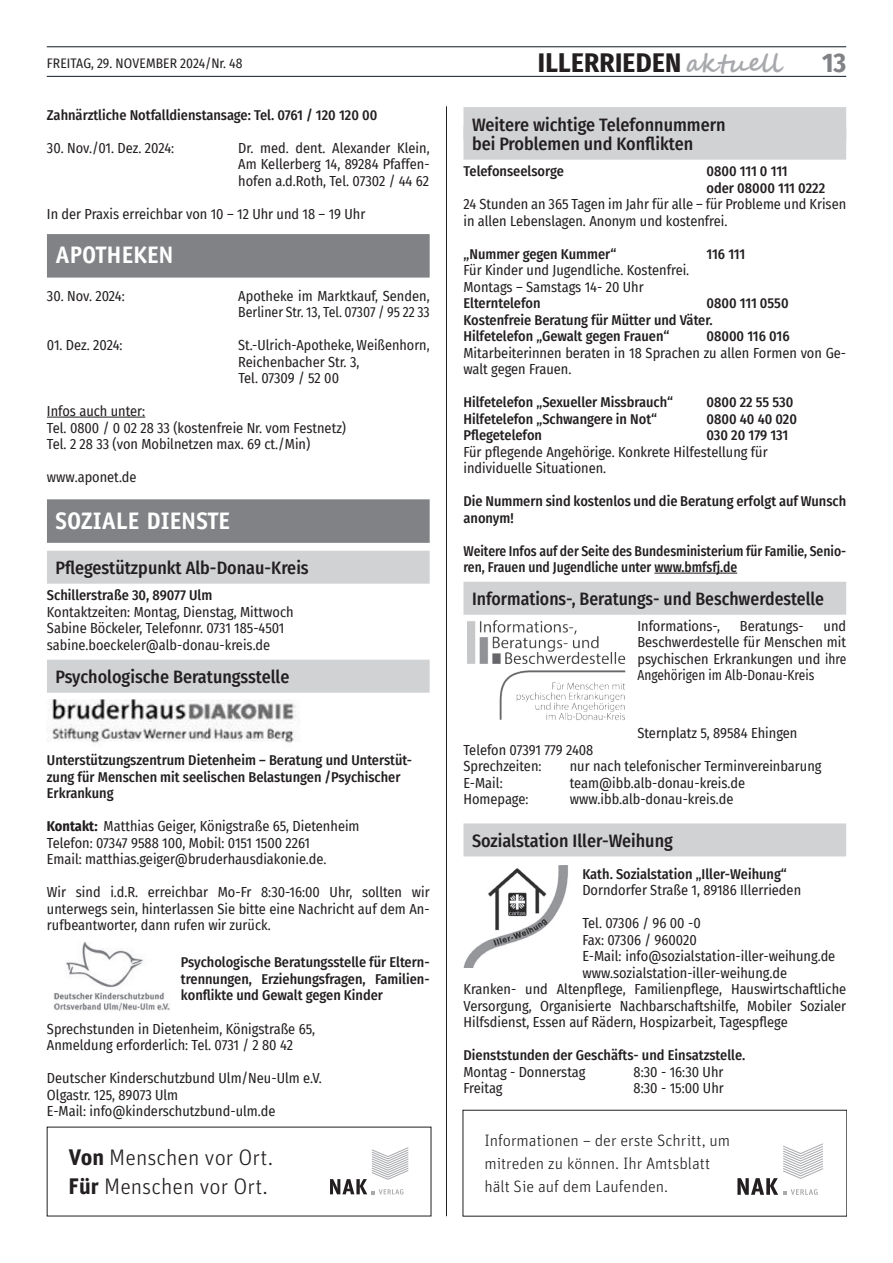
<style>
.page{position:relative;width:893px;height:1263px;background:#fff}
.page>*{position:absolute;margin:0;border:0;box-sizing:border-box;transform-origin:0 0}
.t1{font:700 27px "Fira Sans Condensed";letter-spacing:.01em;color:#231f20}
.t2{font:700 27px "Fira Sans Condensed";color:#808285}
.t3{font:700 24px "Officina Sans";color:#fff}
.t4{font:300 22.5px/28.5px "Unit Pro";color:#231f20}
.t5{font:500 18px/19.5px "Fira Sans Condensed";color:#231f20}
.t6{font:300 16.5px/22.5px "Unit Pro";color:#231f20}
.t7{font:14.25px/16.5px "Fira Sans Condensed";color:#231f20}
.t8{font:500 14.25px/16.5px "Fira Sans Condensed";color:#231f20}
.t9{font:500 14.25px/16.5px "Fira Sans Condensed";color:#231f20;scale:.95 1}
.t10{font:13.5px "Fira Sans Condensed";letter-spacing:.01em;color:#231f20}
.s1{font-family:"Segoe Script";font-size:25.5px;color:#a8a9ad}
.s2{font-weight:700}
</style>
<div class="page">
<hr style="left:446px;top:106px;width:1px;height:1110px;background:#231f20">
<hr style="left:47px;top:76px;width:799px;height:1px;background:#101a21">
<hr style="left:47px;top:47px;width:799px;height:1px;background:#101a21">
<hr style="left:654px;top:573px;width:83px;height:1px;background:#231f20">
<div style="left:463px;top:107px;width:383px;height:33px;background:#d1d2d4"></div>
<div style="left:463px;top:127px;width:383px;height:33px;background:#d1d2d4"></div>
<div style="left:463px;top:582px;width:383px;height:33px;background:#d1d2d4"></div>
<img style="left:467px;top:620px;width:159px;height:100px">
<div style="left:463px;top:823px;width:383px;height:33px;background:#d1d2d4"></div>
<img style="left:463px;top:865px;width:105px;height:103px">
<hr style="left:47px;top:417px;width:98px;height:1px;background:#231f20">
<div style="left:47px;top:234px;width:383px;height:44px;background:#808285"></div>
<div style="left:47px;top:500px;width:383px;height:43px;background:#808285"></div>
<div style="left:47px;top:551px;width:383px;height:33px;background:#d1d2d4"></div>
<div style="left:47px;top:660px;width:383px;height:33px;background:#d1d2d4"></div>
<img style="left:47px;top:699px;width:250px;height:44px">
<img style="left:53px;top:941px;width:117px;height:70px">
<svg style="left:737px;top:1143px;width:86px;height:52px"></svg>
<div style="left:463px;top:1110px;width:384px;height:106px;border:1px solid #231f20"></div>
<svg style="left:330px;top:1147px;width:79px;height:47px"></svg>
<p class="t10" style="left:47px;top:53px;width:197px">FREITAG, 29. NOVEMBER 2024/Nr. 48</p>
<h1 class="t1" style="left:538px;top:40px;width:245px">ILLERRIEDEN <span class="s1">aktuell</span></h1>
<h1 class="t2" style="left:822px;top:40px;width:26px">13</h1>
<p class="t8" style="left:47px;top:106px;width:332px">Zahnärztliche Notfalldienstansage: Tel. 0761 / 120 120 00</p>
<p class="t7" style="left:47px;top:139px;width:129px">30. Nov./01. Dez. 2024:</p>
<p class="t7" style="left:238px;top:139px;width:193px;text-align:justify">Dr. med. dent. Alexander Klein, Am Kellerberg 14, 89284 Pfaffen&shy;hofen a.d.Roth, Tel. 07302 / 44 62</p>
<p class="t7" style="left:47px;top:205px;width:320px">In der Praxis erreichbar von 10 – 12 Uhr und 18 – 19 Uhr</p>
<h2 class="t3" style="left:55px;top:240px;width:120px">APOTHEKEN</h2>
<p class="t7" style="left:47px;top:287px;width:79px">30. Nov. 2024:</p>
<p class="t7" style="left:238px;top:287px;width:193px">Apotheke im Marktkauf, Senden,<br>Berliner Str. 13, Tel. 07307 / 95 22 33</p>
<p class="t7" style="left:47px;top:336px;width:77px">01. Dez. 2024:</p>
<p class="t7" style="left:238px;top:336px;width:193px">St.-Ulrich-Apotheke, Weißenhorn,<br>Reichenbacher Str. 3,<br>Tel. 07309 / 52 00</p>
<p class="t7" style="left:47px;top:402px;width:301px">Infos auch unter:<br>Tel. 0800 / 0 02 28 33 (kostenfreie Nr. vom Festnetz)<br>Tel. 2 28 33 (von Mobilnetzen max. 69 ct./Min)</p>
<p class="t7" style="left:47px;top:468px;width:91px">www.aponet.de</p>
<h2 class="t3" style="left:55px;top:505px;width:176px">SOZIALE DIENSTE</h2>
<p class="t5" style="left:55px;top:557px;width:255px">Pflegestützpunkt Alb-Donau-Kreis</p>
<p class="t8" style="left:47px;top:586px;width:167px">Schillerstraße 30, 89077 Ulm</p>
<p class="t7" style="left:47px;top:603px;width:248px">Kontaktzeiten: Montag, Dienstag, Mittwoch<br>Sabine Böckeler, Telefonnr. 0731 185-4501 sabine.boeckeler@alb-donau-kreis.de</p>
<p class="t5" style="left:55px;top:666px;width:235px">Psychologische Beratungsstelle</p>
<p class="t8" style="left:47px;top:751px;width:367px">Unterstützungszentrum Dietenheim – Beratung und Unterstüt&shy;zung für Menschen mit seelischen Belastungen /Psychischer<br>Erkrankung</p>
<p class="t7" style="left:47px;top:818px;width:314px"><span class="s2">Kontakt:</span> Matthias Geiger, Königstraße 65, Dietenheim<br>Telefon: 07347 9588 100, Mobil: 0151 1500 2261<br>Email: matthias.geiger@bruderhausdiakonie.de.</p>
<p class="t7" style="left:47px;top:884px;width:384px;text-align:justify">Wir sind i.d.R. erreichbar Mo-Fr 8:30-16:00 Uhr, sollten wir unterwegs sein, hinterlassen Sie bitte eine Nachricht auf dem An&shy;rufbeantworter, dann rufen wir zurück.</p>
<p class="t8" style="left:181px;top:953px;width:250px;text-align:justify">Psychologische Beratungsstelle für Eltern&shy;trennungen, Erziehungsfragen, Familien&shy;konflikte und Gewalt gegen Kinder</p>
<p class="t7" style="left:47px;top:1020px;width:270px">Sprechstunden in Dietenheim, Königstraße 65,<br>Anmeldung erforderlich: Tel. 0731 / 2 80 42</p>
<p class="t7" style="left:47px;top:1069px;width:276px">Deutscher Kinderschutzbund Ulm/Neu-Ulm e.V.<br>Olgastr. 125, 89073 Ulm<br>E-Mail: info@kinderschutzbund-ulm.de</p>
<h3 class="t4" style="left:69px;top:1143px;width:206px"><span class="s2">Von</span> Menschen vor Ort.<br><span class="s2">Für</span> Menschen vor Ort.</h3>
<p class="t5" style="left:472px;top:114px;width:255px">Weitere wichtige Telefonnummern bei Problemen und Konflikten</p>
<p class="t8" style="left:463px;top:162px;width:102px">Telefonseelsorge</p>
<p class="t8" style="left:706px;top:162px;width:120px">0800 111 0 111<br>oder 08000 111 0222</p>
<p class="t7" style="left:463px;top:195px;width:384px">24 Stunden an 365 Tagen im Jahr für alle – für Probleme und Krisen in allen Lebenslagen. Anonym und kostenfrei.</p>
<p class="t8" style="left:463px;top:245px;width:154px">„Nummer gegen Kummer“</p>
<p class="t8" style="left:706px;top:245px;width:40px">116 111</p>
<p class="t7" style="left:463px;top:261px;width:227px">Für Kinder und Jugendliche. Kostenfrei.<br>Montags – Samstags 14- 20 Uhr</p>
<p class="t8" style="left:463px;top:294px;width:79px">Elterntelefon</p>
<p class="t8" style="left:463px;top:294px;width:327px;text-indent:243px">0800 111 0550<br>Kostenfreie Beratung für Mütter und Väter.<br>Hilfetelefon „Gewalt gegen Frauen“</p>
<p class="t8" style="left:706px;top:327px;width:85px">08000 116 016</p>
<p class="t7" style="left:463px;top:344px;width:384px">Mitarbeiterinnen beraten in 18 Sprachen zu allen Formen von Ge&shy;walt gegen Frauen.</p>
<p class="t8" style="left:463px;top:393px;width:211px">Hilfetelefon „Sexueller Missbrauch“</p>
<p class="t8" style="left:706px;top:393px;width:88px">0800 22 55 530</p>
<p class="t8" style="left:463px;top:410px;width:195px">Hilfetelefon „Schwangere in Not“</p>
<p class="t8" style="left:706px;top:410px;width:92px">0800 40 40 020</p>
<p class="t8" style="left:463px;top:426px;width:80px">Pflegetelefon</p>
<p class="t8" style="left:706px;top:426px;width:83px">030 20 179 131</p>
<p class="t7" style="left:463px;top:443px;width:306px">Für pflegende Angehörige. Konkrete Hilfestellung für individuelle Situationen.</p>
<p class="t8" style="left:463px;top:492px;width:384px">Die Nummern sind kostenlos und die Beratung erfolgt auf Wunsch anonym!</p>
<p class="t9" style="left:463px;top:542px;width:404px">Weitere Infos auf der Seite des Bundesministerium für Familie, Senio&shy;ren, Frauen und Jugendliche unter www.bmfsfj.de</p>
<p class="t5" style="left:472px;top:588px;width:354px">Informations-, Beratungs- und Beschwerdestelle</p>
<p class="t7" style="left:637px;top:617px;width:84px">Informations-,</p>
<p class="t7" style="left:740px;top:617px;width:65px">Beratungs-</p>
<p class="t7" style="left:637px;top:617px;width:210px;text-align:justify;text-indent:186px">und Beschwerdestelle für Menschen mit psychischen Erkrankungen und ihre Angehörigen im Alb-Donau-Kreis</p>
<p class="t7" style="left:637px;top:724px;width:161px">Sternplatz 5, 89584 Ehingen</p>
<p class="t7" style="left:463px;top:741px;width:131px">Telefon 07391 779 2408<br>Sprechzeiten:</p>
<p class="t7" style="left:570px;top:757px;width:253px">nur nach telefonischer Terminvereinbarung</p>
<p class="t7" style="left:463px;top:774px;width:41px">E-Mail:</p>
<p class="t7" style="left:570px;top:774px;width:177px">team@ibb.alb-donau-kreis.de</p>
<p class="t7" style="left:463px;top:790px;width:66px">Homepage:</p>
<p class="t7" style="left:570px;top:790px;width:165px">www.ibb.alb-donau-kreis.de</p>
<p class="t5" style="left:472px;top:830px;width:202px">Sozialstation Iller-Weihung</p>
<p class="t8" style="left:582px;top:865px;width:206px">Kath. Sozialstation „Iller-Weihung“</p>
<p class="t7" style="left:582px;top:881px;width:220px">Dorndorfer Straße 1, 89186 Illerrieden</p>
<p class="t7" style="left:582px;top:914px;width:120px">Tel. 07306 / 96 00 -0</p>
<p class="t7" style="left:582px;top:931px;width:116px">Fax: 07306 / 960020</p>
<p class="t7" style="left:582px;top:947px;width:254px">E-Mail: info@sozialstation-iller-weihung.de</p>
<p class="t7" style="left:582px;top:964px;width:206px">www.sozialstation-iller-weihung.de</p>
<p class="t7" style="left:463px;top:980px;width:384px">Kranken- und Altenpflege, Familienpflege, Hauswirtschaftliche</p>
<p class="t7" style="left:463px;top:997px;width:384px">Versorgung, Organisierte Nachbarschaftshilfe, Mobiler Sozialer</p>
<p class="t7" style="left:463px;top:1013px;width:326px">Hilfsdienst, Essen auf Rädern, Hospizarbeit, Tagespflege</p>
<p class="t8" style="left:463px;top:1046px;width:283px">Dienststunden der Geschäfts- und Einsatzstelle.</p>
<p class="t7" style="left:463px;top:1063px;width:123px">Montag - Donnerstag</p>
<p class="t7" style="left:634px;top:1063px;width:91px">8:30 - 16:30 Uhr</p>
<p class="t7" style="left:463px;top:1079px;width:41px">Freitag</p>
<p class="t7" style="left:634px;top:1079px;width:92px">8:30 - 15:00 Uhr</p>
<p class="t6" style="left:484px;top:1129px;width:247px">Informationen – der erste Schritt, um mitreden zu können. Ihr Amtsblatt hält Sie auf dem Laufenden.</p>
</div>
